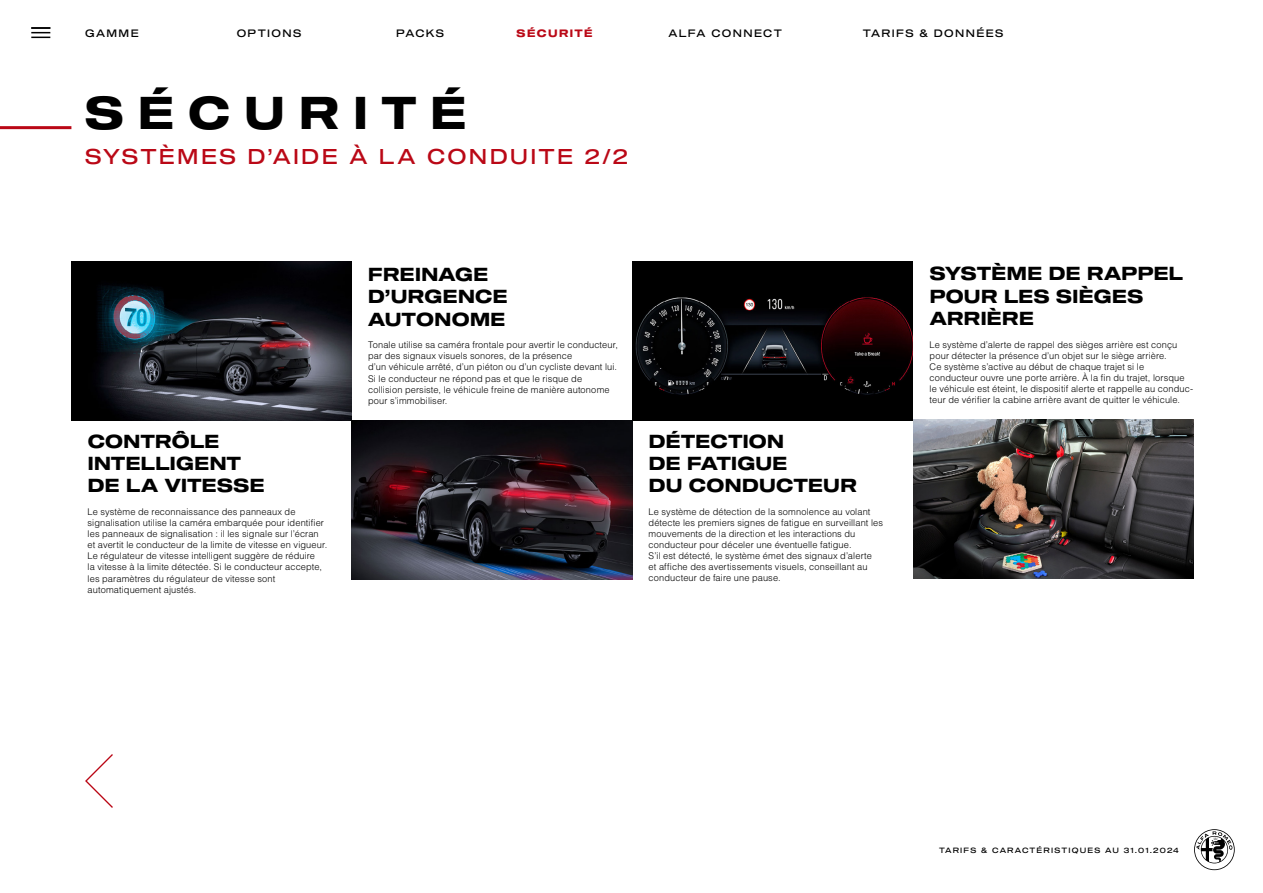
<style>
.page{position:relative;width:1263px;height:893px;background:#fff}
.page>*{position:absolute;margin:0;border:0;box-sizing:border-box;transform-origin:0 0}
.t1{font:45px "Sequel 100 Wide 75";letter-spacing:.305em;color:#000}
.t2{font:21px "Sequel 100 Wide 45";letter-spacing:.105em;color:#ba0816}
.t3{font:18.45px/22.2px "Sequel 100 Wide 75";letter-spacing:.015em;color:#000}
.t4{font:10.5px "Sequel 100 Wide 45";letter-spacing:.13em;color:#000}
.t5{font:10.5px "Sequel 100 Wide 75";letter-spacing:.13em;color:#ba0816}
.t6{font:300 9.3px/11.1px "Helvetica LT Std";letter-spacing:.015em;color:#000}
.t7{font:7.5px "Sequel 100 Wide 45";letter-spacing:.16em;color:#000}
</style>
<div class="page">
<svg style="left:85px;top:754px;width:28px;height:54px"></svg>
<img style="left:71px;top:262px;width:281px;height:158px">
<img style="left:352px;top:420px;width:280px;height:159px">
<img style="left:913px;top:420px;width:281px;height:158px">
<img style="left:632px;top:262px;width:281px;height:158px">
<svg style="left:1194px;top:829px;width:41px;height:41px"></svg>
<hr style="left:0;top:126px;width:71px;height:3px;background:#ba0816">
<svg style="left:31px;top:27px;width:19px;height:11px"></svg>
<p class="t4" style="left:85px;top:26px;width:55px">GAMME</p>
<p class="t4" style="left:237px;top:26px;width:66px">OPTIONS</p>
<p class="t4" style="left:396px;top:26px;width:49px">PACKS</p>
<p class="t5" style="left:517px;top:26px;width:78px">SÉCURITÉ</p>
<p class="t4" style="left:668px;top:26px;width:115px">ALFA CONNECT</p>
<p class="t4" style="left:863px;top:26px;width:142px">TARIFS &amp; DONNÉES</p>
<h1 class="t1" style="left:85px;top:81px;width:383px">SÉCURITÉ</h1>
<h2 class="t2" style="left:85px;top:142px;width:544px">SYSTÈMES D’AIDE À LA CONDUITE 2/2</h2>
<h3 class="t3" style="left:88px;top:431px;width:178px">CONTRÔLE<br>INTELLIGENT<br>DE LA VITESSE</h3>
<p class="t6" style="left:88px;top:506px;width:241px">Le système de reconnaissance des panneaux de signalisation utilise la caméra embarquée pour identifier les panneaux de signalisation : il les signale sur l’écran et avertit le conducteur de la limite de vitesse en vigueur.<br>Le régulateur de vitesse intelligent suggère de réduire<br>la vitesse à la limite détectée. Si le conducteur accepte, les paramètres du régulateur de vitesse sont automatiquement ajustés.</p>
<h3 class="t3" style="left:368px;top:264px;width:141px">FREINAGE<br>D’URGENCE<br>AUTONOME</h3>
<p class="t6" style="left:368px;top:339px;width:251px">Tonale utilise sa caméra frontale pour avertir le conducteur, par des signaux visuels sonores, de la présence<br>d’un véhicule arrêté, d’un piéton ou d’un cycliste devant lui.<br>Si le conducteur ne répond pas et que le risque de collision persiste, le véhicule freine de manière autonome pour s’immobiliser.</p>
<h3 class="t3" style="left:649px;top:431px;width:210px">DÉTECTION<br>DE FATIGUE<br>DU CONDUCTEUR</h3>
<p class="t6" style="left:649px;top:506px;width:236px">Le système de détection de la somnolence au volant détecte les premiers signes de fatigue en surveillant les mouvements de la direction et les interactions du conducteur pour déceler une éventuelle fatigue.<br>S’il est détecté, le système émet des signaux d’alerte<br>et affiche des avertissements visuels, conseillant au conducteur de faire une pause.</p>
<h3 class="t3" style="left:930px;top:263px;width:255px">SYSTÈME DE RAPPEL<br>POUR LES SIÈGES<br>ARRIÈRE</h3>
<p class="t6" style="left:929px;top:339px;width:265px">Le système d’alerte de rappel des sièges arrière est conçu pour détecter la présence d’un objet sur le siège arrière.<br>Ce système s’active au début de chaque trajet si le conducteur ouvre une porte arrière. À la fin du trajet, lorsque le véhicule est éteint, le dispositif alerte et rappelle au conduc&shy;teur de vérifier la cabine arrière avant de quitter le véhicule.</p>
<p class="t7" style="left:939px;top:845px;width:241px">TARIFS &amp; CARACTÉRISTIQUES AU 31.01.2024</p>
</div>
